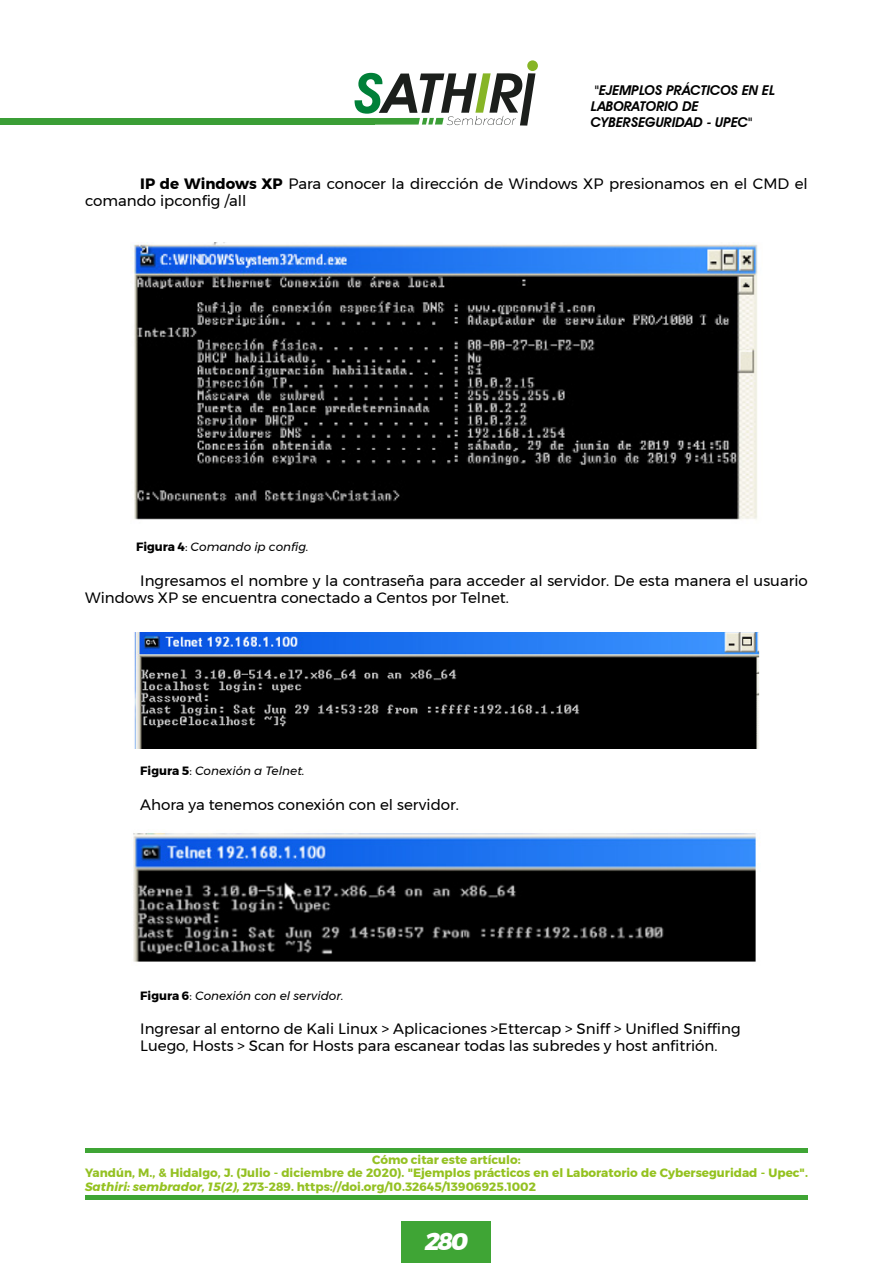
<style>
.page{position:relative;width:893px;height:1263px;background:#fff}
.page>*{position:absolute;margin:0;border:0;box-sizing:border-box;transform-origin:0 0}
.t1{font:italic 800 24px "Montserrat";color:#fff}
.t2{font:15px/17.2px "Montserrat";color:#000}
.t3{font:italic 600 13.5px/16.2px "Avant Garde IT Cby BT";color:#000}
.t4{font:700 12px/13.5px "Montserrat";color:#94c123}
.t5{font:italic 12px "Montserrat";color:#000}
.s1{font-weight:700}
.s2{font-weight:700;font-style:normal}
.s3{font-style:normal}
.s4{color:#94c21f}
.s5{font-style:italic;color:#94c21f}
</style>
<div class="page">
<div style="left:402px;top:1222px;width:89px;height:41px;background:#3fa535"></div>
<hr style="left:85px;top:1148px;width:723px;height:4px;background:#3fa535">
<hr style="left:85px;top:1195px;width:723px;height:4px;background:#3fa535">
<svg style="left:355px;top:73px;width:180px;height:53px"></svg>
<div style="left:527px;top:60px;width:11px;height:11px;background:#87b526;border-radius:50%"></div>
<div style="left:0;top:118px;width:374px;height:7px;background:#3b9e36"></div>
<img style="left:133px;top:832px;width:627px;height:130px">
<img style="left:132px;top:242px;width:626px;height:278px">
<img style="left:134px;top:633px;width:626px;height:115px">
<p class="t3" style="left:591px;top:82px;width:186px">"EJEMPLOS PRÁCTICOS EN EL<br>LABORATORIO DE<br>CYBERSEGURIDAD - UPEC"</p>
<p class="t2" style="left:85px;top:175px;width:724px;text-indent:55px"><span class="s1">IP de Windows XP</span> Para conocer la dirección de Windows XP presionamos en el CMD el comando ipconfig /all</p>
<p class="t5" style="left:136px;top:538px;width:174px"><span class="s2">Figura 4</span><span class="s3">:</span> Comando ip config.</p>
<p class="t2" style="left:85px;top:571px;width:724px;text-indent:55px">Ingresamos el nombre y la contraseña para acceder al servidor. De esta manera el usuario<br>Windows XP se encuentra conectado a Centos por Telnet.</p>
<p class="t5" style="left:140px;top:762px;width:166px"><span class="s2">Figura 5</span><span class="s3">:</span> Conexión a Telnet.</p>
<p class="t2" style="left:140px;top:796px;width:320px">Ahora ya tenemos conexión con el servidor.</p>
<p class="t5" style="left:140px;top:986px;width:205px"><span class="s2">Figura 6</span><span class="s3">:</span> Conexión con el servidor.</p>
<p class="t2" style="left:140px;top:1020px;width:602px">Ingresar al entorno de Kali Linux &gt; Aplicaciones &gt;Ettercap &gt; Sniff &gt; Unifled Sniffing<br>Luego, Hosts &gt; Scan for Hosts para escanear todas las subredes y host anfitrión.</p>
<p class="t4" style="left:85px;top:1153px;width:724px;text-indent:287px">Cómo citar este artículo:<br>Yandún, M., &amp; Hidalgo, J. (Julio - diciembre de 2020). <span class="s4">"Ejemplos prácticos en el Laboratorio de Cyberseguridad - Upec".<br></span><span class="s5">Sathiri: sembrador, 15(2),</span> 273-289. https://doi.org/10.32645/13906925.1002</p>
<h1 class="t1" style="left:424px;top:1222px;width:45px">280</h1>
</div>
